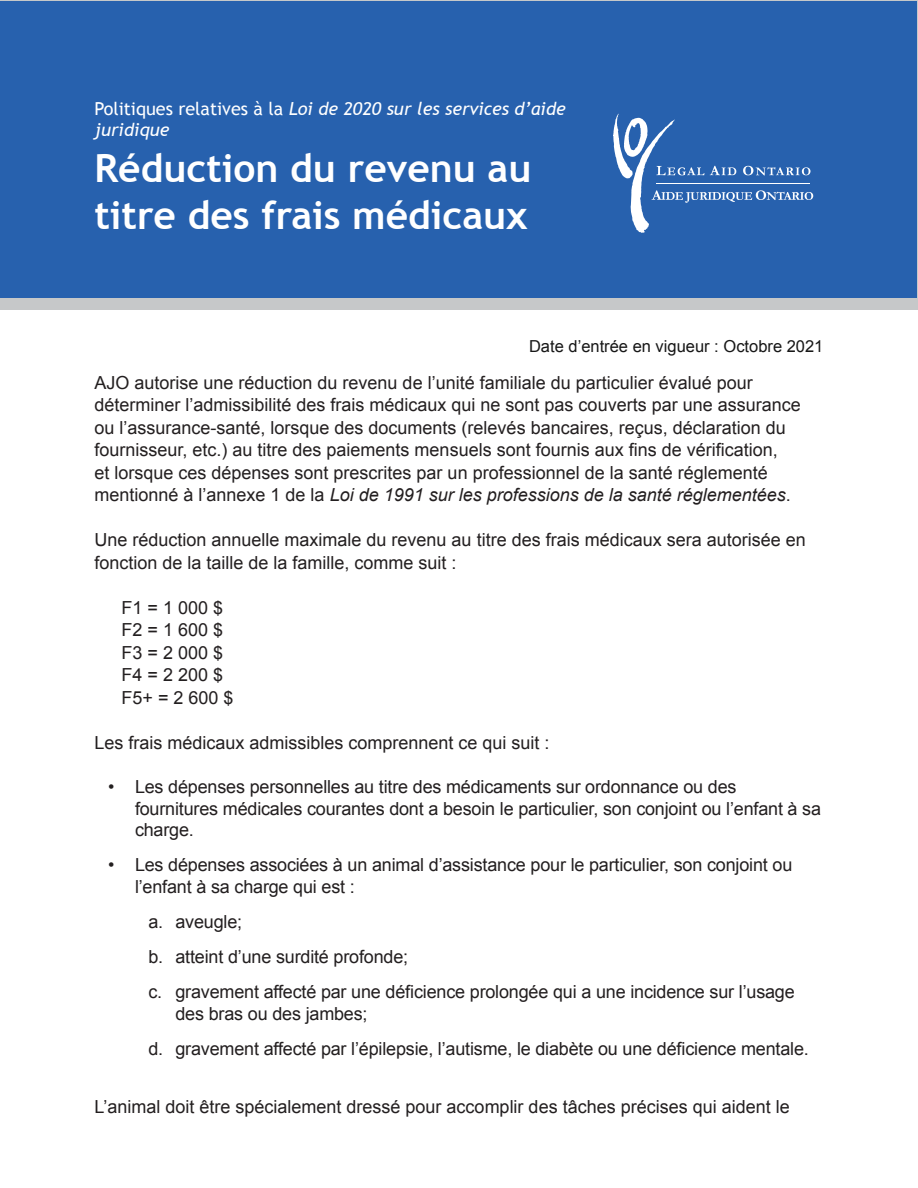
<style>
.page{position:relative;width:918px;height:1188px;background:#fff}
.page>*{position:absolute;margin:0;border:0;box-sizing:border-box;transform-origin:0 0}
.Heading_1__title_pag{font:700 39px/46.8px "Trebuchet MS";color:#fff}
.t1{font:18px/22.5px "Arial";color:#231f20}
.Heading_1__title_pag-2{font:italic 18px/21px "Trebuchet MS";color:#fff}
.t2{font:16.5px "Arial";color:#171717}
.s1{font-style:normal}
.s2{font-style:italic}
</style>
<div class="page">
<div style="left:0;top:0;width:918px;height:310px;background:#c6c8c9"></div>
<div style="left:1px;top:1px;width:916px;height:297px;background:#2761ae"></div>
<svg style="left:613px;top:114px;width:200px;height:119px"></svg>
<h1 class="Heading_1__title_pag-2" style="left:94px;top:98px;width:473px"><span class="s1">Politiques relatives à la</span> Loi de 2020 sur les services d’aide juridique</h1>
<h1 class="Heading_1__title_pag" style="left:94px;top:145px;width:438px">Réduction du revenu au titre des frais médicaux</h1>
<p class="t2" style="left:529px;top:336px;width:296px">Date d’entrée en vigueur : Octobre 2021</p>
<p class="t1" style="left:94px;top:372px;width:708px">AJO autorise une réduction du revenu de l’unité familiale du particulier évalué pour déterminer l’admissibilité des frais médicaux qui ne sont pas couverts par une assurance ou l’assurance-santé, lorsque des documents (relevés bancaires, reçus, déclaration du fournisseur, etc.) au titre des paiements mensuels sont fournis aux fins de vérification,<br>et lorsque ces dépenses sont prescrites par un professionnel de la santé réglementé mentionné à l’annexe 1 de la <span class="s2">Loi de 1991 sur les professions de la santé réglementées</span>.</p>
<p class="t1" style="left:94px;top:529px;width:713px">Une réduction annuelle maximale du revenu au titre des frais médicaux sera autorisée en fonction de la taille de la famille, comme suit :</p>
<p class="t1" style="left:122px;top:597px;width:103px">F1 = 1 000 $</p>
<p class="t1" style="left:122px;top:619px;width:103px">F2 = 1 600 $</p>
<p class="t1" style="left:122px;top:642px;width:103px">F3 = 2 000 $</p>
<p class="t1" style="left:122px;top:664px;width:103px">F4 = 2 200 $</p>
<p class="t1" style="left:122px;top:687px;width:114px">F5+ = 2 600 $</p>
<p class="t1" style="left:94px;top:732px;width:457px">Les frais médicaux admissibles comprennent ce qui suit :</p>
<p class="t1" style="left:135px;top:776px;width:688px;line-height:21.6px;text-indent:-27px">• Les dépenses personnelles au titre des médicaments sur ordonnance ou des fournitures médicales courantes dont a besoin le particulier, son conjoint ou l’enfant à sa charge.</p>
<p class="t1" style="left:135px;top:854px;width:659px;line-height:21.6px;text-indent:-27px">• Les dépenses associées à un animal d’assistance pour le particulier, son conjoint ou l’enfant à sa charge qui est :</p>
<p class="t1" style="left:148px;top:911px;width:95px">a. aveugle;</p>
<p class="t1" style="left:148px;top:946px;width:261px">b. atteint d’une surdité profonde;</p>
<p class="t1" style="left:176px;top:981px;width:621px;line-height:21.6px;text-indent:-27px">c. gravement affecté par une déficience prolongée qui a une incidence sur l’usage des bras ou des jambes;</p>
<p class="t1" style="left:148px;top:1038px;width:662px">d. gravement affecté par l’épilepsie, l’autisme, le diabète ou une déficience mentale.</p>
<p class="t1" style="left:94px;top:1096px;width:697px">L’animal doit être spécialement dressé pour accomplir des tâches précises qui aident le</p>
</div>
